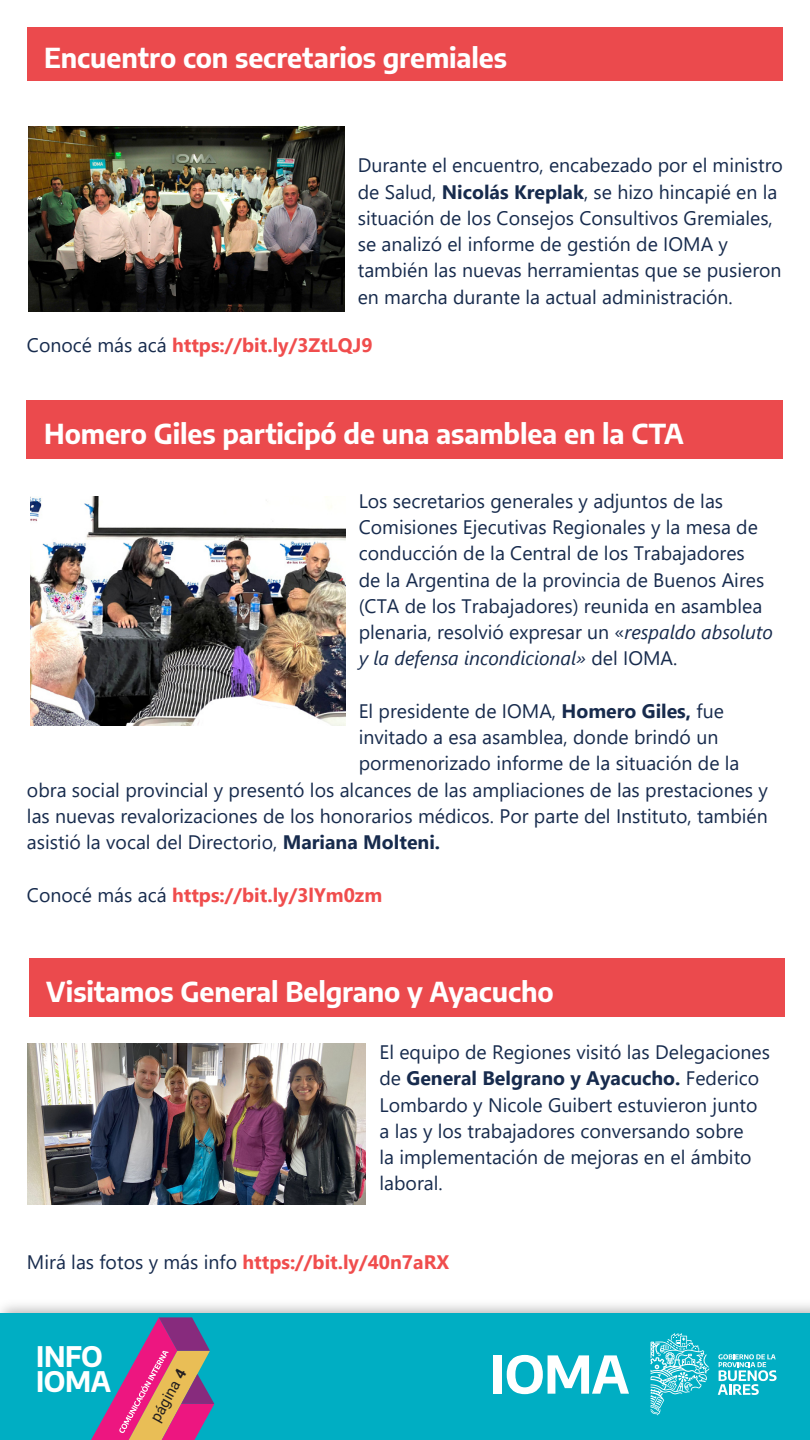
<style>
.page{position:relative;width:810px;height:1440px;background:#fff}
.page>*{position:absolute;margin:0;border:0;box-sizing:border-box;transform-origin:0 0}
.t1{font:700 27.83px/24.1px "Encode Sans";letter-spacing:-.015em;color:#fff}
.t2{font:700 27px "Encode Sans";letter-spacing:-.005em;color:#fff}
.t3{font:19.5px/26.2px "Segoe UI";color:#172b4d}
.t4{font:700 19.5px "Segoe UI";color:#f04d4d}
.t5{font:15px "Roboto";color:#231f20}
.s1{font-weight:700}
.s2{font-weight:400;color:#172b4d}
.s3{font-style:italic}
</style>
<div class="page">
<img style="left:0;top:1305px;width:810px;height:9px">
<div style="left:0;top:1314px;width:810px;height:126px;background:#00aec3"></div>
<svg style="left:718px;top:1354px;width:59px;height:41px"></svg>
<svg style="left:651px;top:1333px;width:58px;height:82px"></svg>
<div style="left:494px;top:1355px;width:8px;height:39px;background:#fff"></div>
<svg style="left:507px;top:1355px;width:122px;height:39px"></svg>
<svg style="left:91px;top:1317px;width:123px;height:123px"></svg>
<div style="left:27px;top:400px;width:756px;height:59px;background:#eb4a4d"></div>
<img style="left:28px;top:1044px;width:338px;height:160px">
<div style="left:29px;top:958px;width:756px;height:59px;background:#eb4a4d"></div>
<div style="left:27px;top:27px;width:756px;height:54px;background:#eb4a4d"></div>
<img style="left:29px;top:126px;width:315px;height:186px">
<img style="left:30px;top:496px;width:315px;height:229px">
<p class="t2" style="left:44px;top:38px;width:464px">Encuentro con secretarios gremiales</p>
<p class="t3" style="left:358px;top:151px;width:427px">Durante el encuentro, encabezado por el ministro de Salud, <span class="s1">Nicolás Kreplak</span>, se hizo hincapié en la situación de los Consejos Consultivos Gremiales, se analizó el informe de gestión de IOMA y también las nuevas herramientas que se pusieron en marcha durante la actual administración.</p>
<p class="t4" style="left:27px;top:327px;width:347px"><span class="s2">Conocé más acá</span> https://bit.ly/3ZtLQJ9</p>
<p class="t2" style="left:44px;top:413px;width:641px">Homero Giles participó de una asamblea en la CTA</p>
<p class="t3" style="left:359px;top:486px;width:416px">Los secretarios generales y adjuntos de las Comisiones Ejecutivas Regionales y la mesa de conducción de la Central de los Trabajadores<br>de la Argentina de la provincia de Buenos Aires (CTA de los Trabajadores) reunida en asamblea plenaria, resolvió expresar un «<span class="s3">respaldo absoluto y la defensa incondicional»</span> del IOMA.</p>
<p class="t3" style="left:359px;top:696px;width:367px">El presidente de IOMA, <span class="s1">Homero Giles,</span> fue</p>
<p class="t3" style="left:359px;top:722px;width:361px">invitado a esa asamblea, donde brindó un</p>
<p class="t3" style="left:359px;top:748px;width:382px">pormenorizado informe de la situación de la</p>
<p class="t3" style="left:27px;top:775px;width:742px">obra social provincial y presentó los alcances de las ampliaciones de las prestaciones y</p>
<p class="t3" style="left:27px;top:801px;width:742px">las nuevas revalorizaciones de los honorarios médicos. Por parte del Instituto, también</p>
<p class="t3" style="left:27px;top:827px;width:415px">asistió la vocal del Directorio, <span class="s1">Mariana Molteni.</span></p>
<p class="t4" style="left:27px;top:876px;width:357px"><span class="s2">Conocé más acá</span> https://bit.ly/3lYm0zm</p>
<p class="t2" style="left:46px;top:972px;width:509px">Visitamos General Belgrano y Ayacucho</p>
<p class="t3" style="left:379px;top:1037px;width:392px">El equipo de Regiones visitó las Delegaciones de <span class="s1">General Belgrano y Ayacucho.</span> Federico Lombardo y Nicole Guibert estuvieron junto a las y los trabajadores conversando sobre<br>la implementación de mejoras en el ámbito laboral.</p>
<p class="t4" style="left:27px;top:1244px;width:424px"><span class="s2">Mirá las fotos y más info</span> https://bit.ly/40n7aRX</p>
<h1 class="t1" style="left:36px;top:1343px;width:77px">INFO<br>IOMA</h1>
<p class="t5" style="left:145px;top:1415px;width:59px;rotate:-61deg">página <span class="s1">4</span></p>
</div>
